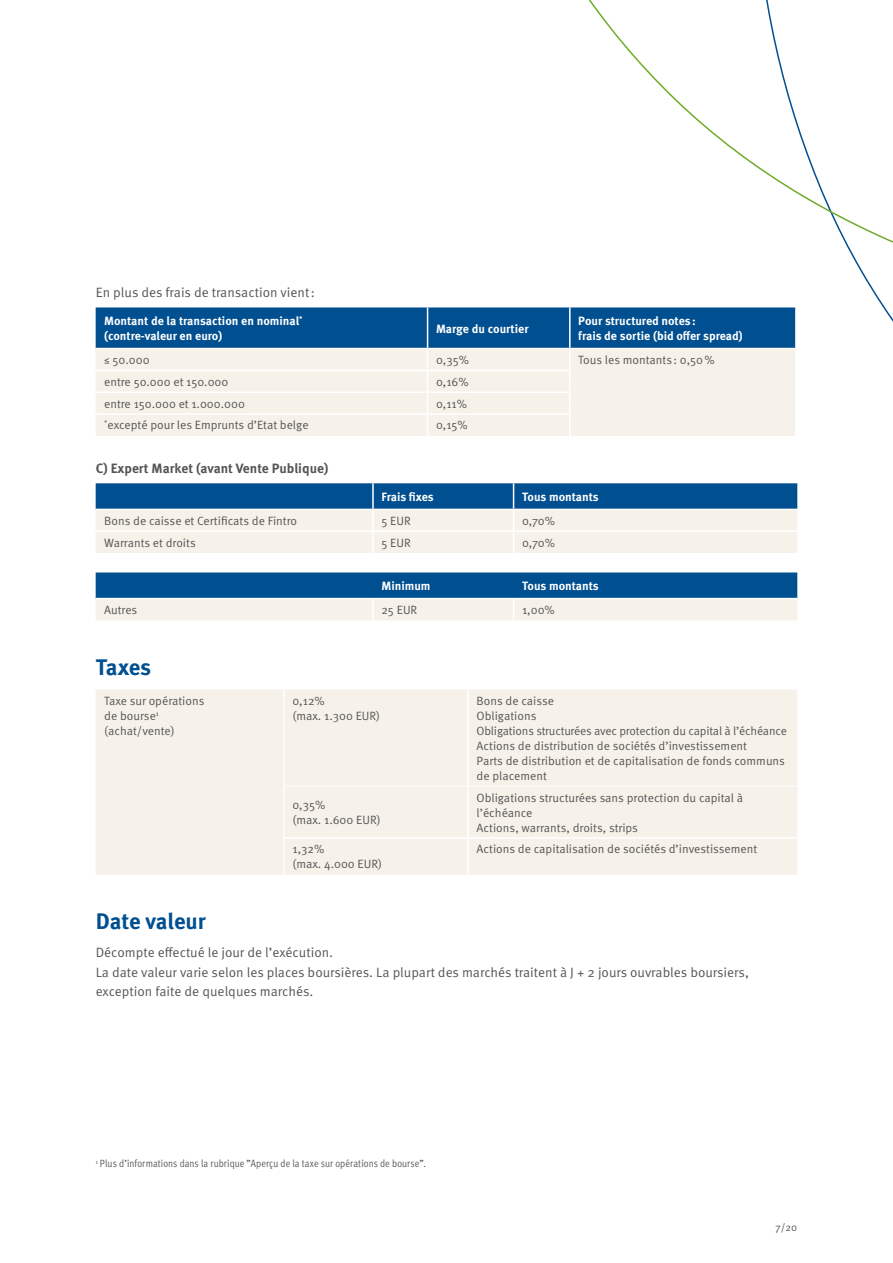
<style>
.page{position:relative;width:893px;height:1263px;background:#fff}
.page>*{position:absolute;margin:0;border:0;box-sizing:border-box;transform-origin:0 0}
.t1{font:700 22.5px "Meta OT";letter-spacing:-.005em;color:#004f90}
.t2{font:13.5px/19.5px "Meta OT Norm";color:#565656}
.t3{font:700 13.5px "Meta OT";color:#565656}
.t4{font:12px/15px "Meta OT Norm";color:#565656}
.t5{font:700 12px/15px "Meta OT";color:#fff}
.t6{font:10.5px "Meta OT Cond Norm";letter-spacing:.01em;color:#565656}
.t7{font:10.5px "Meta OT Norm";color:#565656}
</style>
<div class="page">
<svg style="left:588px;top:0;width:305px;height:328px"></svg>
<svg style="left:96px;top:307px;width:699px;height:129px;background:#a7bdcd"></svg>
<hr style="left:427px;top:307px;width:1px;height:41px;background:#fff">
<hr style="left:96px;top:391px;width:332px;height:2px;background:#fff">
<hr style="left:428px;top:391px;width:143px;height:2px;background:#fff">
<hr style="left:96px;top:413px;width:332px;height:2px;background:#fff">
<hr style="left:428px;top:413px;width:143px;height:2px;background:#fff">
<hr style="left:96px;top:348px;width:332px;height:1px;background:#fff">
<hr style="left:428px;top:348px;width:142px;height:1px;background:#fff">
<hr style="left:570px;top:348px;width:225px;height:1px;background:#fff">
<hr style="left:569px;top:349px;width:2px;height:21px;background:#fff">
<hr style="left:569px;top:371px;width:2px;height:20px;background:#fff">
<hr style="left:569px;top:393px;width:2px;height:20px;background:#fff">
<hr style="left:569px;top:415px;width:2px;height:21px;background:#fff">
<hr style="left:569px;top:307px;width:2px;height:41px;background:#fff">
<svg style="left:96px;top:483px;width:701px;height:70px;background:#9cb6c9"></svg>
<hr style="left:96px;top:509px;width:277px;height:1px;background:#fff">
<hr style="left:373px;top:509px;width:141px;height:1px;background:#fff">
<hr style="left:514px;top:509px;width:283px;height:1px;background:#fff">
<svg style="left:96px;top:572px;width:701px;height:48px;background:#749cbb"></svg>
<div style="left:96px;top:689px;width:701px;height:186px;background:#f6f2ea"></div>
<hr style="left:283px;top:689px;width:2px;height:97px;background:#fff">
<hr style="left:467px;top:689px;width:2px;height:97px;background:#fff">
<hr style="left:283px;top:786px;width:2px;height:51px;background:#fff">
<hr style="left:467px;top:786px;width:2px;height:51px;background:#fff">
<hr style="left:283px;top:839px;width:2px;height:36px;background:#fff">
<hr style="left:467px;top:839px;width:2px;height:36px;background:#fff">
<hr style="left:285px;top:786px;width:183px;height:1px;background:#fff">
<hr style="left:468px;top:786px;width:329px;height:1px;background:#fff">
<hr style="left:283px;top:837px;width:185px;height:2px;background:#fff">
<hr style="left:468px;top:837px;width:329px;height:2px;background:#fff">
<p class="t2" style="left:96px;top:283px;width:221px">En plus des frais de transaction vient:</p>
<p class="t5" style="left:104px;top:313px;width:200px">Montant de la transaction en nominal<sup>* </sup>(contre-valeur en euro)</p>
<p class="t5" style="left:436px;top:321px;width:94px">Marge du courtier</p>
<p class="t5" style="left:578px;top:313px;width:166px">Pour structured notes:<br>frais de sortie (bid offer spread)</p>
<p class="t4" style="left:104px;top:352px;width:47px">≤ 50.000</p>
<p class="t4" style="left:436px;top:352px;width:34px">0,35%</p>
<p class="t4" style="left:578px;top:352px;width:138px">Tous les montants: 0,50%</p>
<p class="t4" style="left:104px;top:374px;width:126px">entre 50.000 et 150.000</p>
<p class="t4" style="left:436px;top:374px;width:34px">0,16%</p>
<p class="t4" style="left:104px;top:396px;width:142px">entre 150.000 et 1.000.000</p>
<p class="t4" style="left:436px;top:396px;width:33px">0,11%</p>
<p class="t4" style="left:104px;top:418px;width:206px"><sup>*</sup>excepté pour les Emprunts d’Etat belge</p>
<p class="t4" style="left:436px;top:418px;width:33px">0,15%</p>
<p class="t3" style="left:96px;top:460px;width:234px">C) Expert Market (avant Vente Publique)</p>
<p class="t5" style="left:381px;top:489px;width:54px">Frais fixes</p>
<p class="t5" style="left:522px;top:489px;width:78px">Tous montants</p>
<p class="t4" style="left:104px;top:513px;width:194px">Bons de caisse et Certificats de Fintro</p>
<p class="t4" style="left:381px;top:513px;width:31px">5 EUR</p>
<p class="t4" style="left:522px;top:513px;width:35px">0,70%</p>
<p class="t4" style="left:104px;top:535px;width:93px">Warrants et droits</p>
<p class="t4" style="left:381px;top:535px;width:31px">5 EUR</p>
<p class="t4" style="left:522px;top:535px;width:35px">0,70%</p>
<p class="t5" style="left:381px;top:578px;width:51px">Minimum</p>
<p class="t5" style="left:522px;top:578px;width:78px">Tous montants</p>
<p class="t4" style="left:104px;top:602px;width:35px">Autres</p>
<p class="t4" style="left:381px;top:602px;width:37px">25 EUR</p>
<p class="t4" style="left:522px;top:602px;width:34px">1,00%</p>
<h1 class="t1" style="left:96px;top:653px;width:57px">Taxes</h1>
<p class="t4" style="left:104px;top:693px;width:102px">Taxe sur opérations de bourse<sup>1 </sup>(achat/vente)</p>
<p class="t4" style="left:292px;top:693px;width:89px">0,12%<br>(max. 1.300 EUR)</p>
<p class="t4" style="left:477px;top:693px;width:312px">Bons de caisse<br>Obligations<br>Obligations structurées avec protection du capital à l’échéance Actions de distribution de sociétés d’investissement<br>Parts de distribution et de capitalisation de fonds communs de placement</p>
<p class="t4" style="left:292px;top:798px;width:90px">0,35%<br>(max. 1.600 EUR)</p>
<p class="t4" style="left:477px;top:790px;width:268px">Obligations structurées sans protection du capital à l’échéance<br>Actions, warrants, droits, strips</p>
<p class="t4" style="left:292px;top:842px;width:91px">1,32%<br>(max. 4.000 EUR)</p>
<p class="t4" style="left:477px;top:842px;width:282px">Actions de capitalisation de sociétés d’investissement</p>
<h1 class="t1" style="left:96px;top:907px;width:112px">Date valeur</h1>
<p class="t2" style="left:96px;top:943px;width:655px">Décompte effectué le jour de l’exécution.<br>La date valeur varie selon les places boursières. La plupart des marchés traitent à J + 2 jours ouvrables boursiers, exception faite de quelques marchés.</p>
<p class="t6" style="left:96px;top:1157px;width:332px"><sup>1</sup> Plus d’informations dans la rubrique ”Aperçu de la taxe sur opérations de bourse”.</p>
<p class="t7" style="left:775px;top:1220px;width:23px">7/20</p>
</div>
